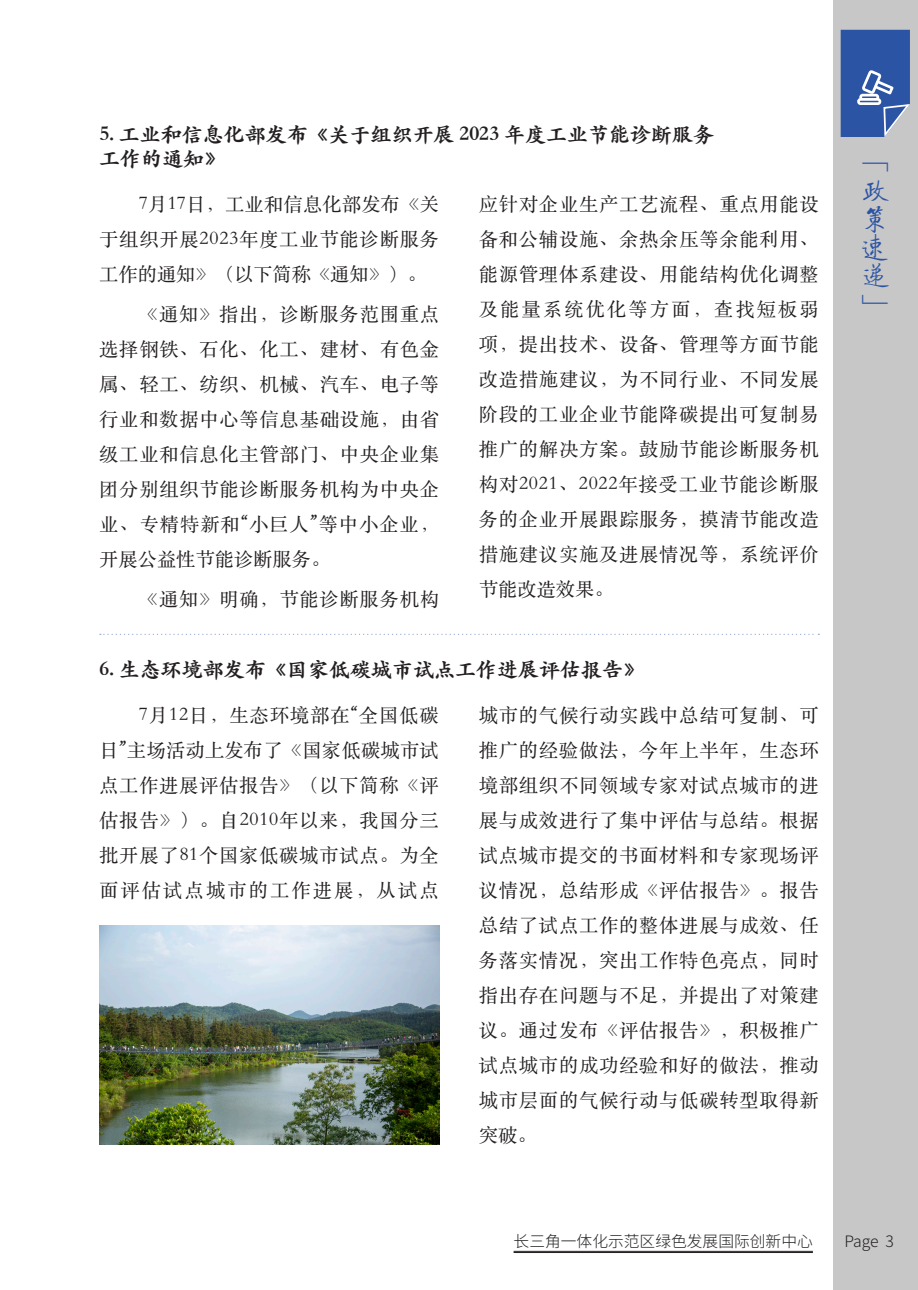
<style>
.page{position:relative;width:918px;height:1290px;background:#fff}
.page>*{position:absolute;margin:0;border:0;box-sizing:border-box;transform-origin:0 0}
.t1{font:28px/28px "FZQTJW GB1 0";color:#2b54a4}
.t2{font:900 21px/24.5px "ST Kaiti SC";color:#231f20}
.t3{font:19.25px/35px "ST Songti SC Regular";letter-spacing:.04em;color:#231f20;text-align:justify}
.t4{font:300 15.75px "Source Han Sans CN";color:#231f20}
</style>
<div class="page">
<div style="left:833px;top:0;width:85px;height:1290px;background:#c8c7c7"></div>
<hr style="left:513px;top:1251px;width:300px;height:1px;background:#231f20">
<hr style="left:513px;top:1252px;width:300px;height:1px;background:#231f20">
<svg style="left:840px;top:30px;width:70px;height:107px;background:#4568ad"></svg>
<svg style="left:100px;top:634px;width:719px;height:1px"></svg>
<img style="left:99px;top:926px;width:340px;height:219px">
<p class="t2" style="left:99px;top:121px;width:616px">5. 工业和信息化部发布《关于组织开展 2023 年度工业节能诊断服务工作的通知》</p>
<p class="t3" style="left:479px;top:186px;width:341px">应针对企业生产工艺流程、重点用能设备和公辅设施、余热余压等余能利用、能源管理体系建设、用能结构优化调整及能量系统优化等方面，查找短板弱项，提出技术、设备、管理等方面节能改造措施建议，为不同行业、不同发展阶段的工业企业节能降碳提出可复制易推广的解决方案。鼓励节能诊断服务机构对2021、2022年接受工业节能诊断服务的企业开展跟踪服务，摸清节能改造措施建议实施及进展情况等，系统评价节能改造效果。</p>
<p class="t3" style="left:99px;top:186px;width:341px;text-indent:40px">7月17日，工业和信息化部发布《关于组织开展2023年度工业节能诊断服务工作的通知》（以下简称《通知》）。</p>
<p class="t3" style="left:99px;top:296px;width:341px;text-indent:40px">《通知》指出，诊断服务范围重点选择钢铁、石化、化工、建材、有色金属、轻工、纺织、机械、汽车、电子等行业和数据中心等信息基础设施，由省级工业和信息化主管部门、中央企业集团分别组织节能诊断服务机构为中央企业、专精特新和“小巨人”等中小企业，开展公益性节能诊断服务。</p>
<p class="t3" style="left:139px;top:581px;width:302px">《通知》明确，节能诊断服务机构</p>
<p class="t2" style="left:99px;top:657px;width:546px">6. 生态环境部发布《国家低碳城市试点工作进展评估报告》</p>
<p class="t3" style="left:99px;top:697px;width:341px;text-indent:40px">7月12日，生态环境部在“全国低碳日”主场活动上发布了《国家低碳城市试点工作进展评估报告》（以下简称《评估报告》）。自2010年以来，我国分三批开展了81个国家低碳城市试点。为全面评估试点城市的工作进展，从试点</p>
<p class="t3" style="left:479px;top:697px;width:341px">城市的气候行动实践中总结可复制、可推广的经验做法，今年上半年，生态环境部组织不同领域专家对试点城市的进展与成效进行了集中评估与总结。根据试点城市提交的书面材料和专家现场评议情况，总结形成《评估报告》。报告总结了试点工作的整体进展与成效、任务落实情况，突出工作特色亮点，同时指出存在问题与不足，并提出了对策建议。通过发布《评估报告》，积极推广试点城市的成功经验和好的做法，推动城市层面的气候行动与低碳转型取得新突破。</p>
<h1 class="t1" style="left:861px;top:152px;width:29px">「政策速递」</h1>
<p class="t4" style="left:513px;top:1232px;width:301px">长三角一体化示范区绿色发展国际创新中心</p>
<p class="t4" style="left:844px;top:1232px;width:51px">Page 3</p>
</div>
